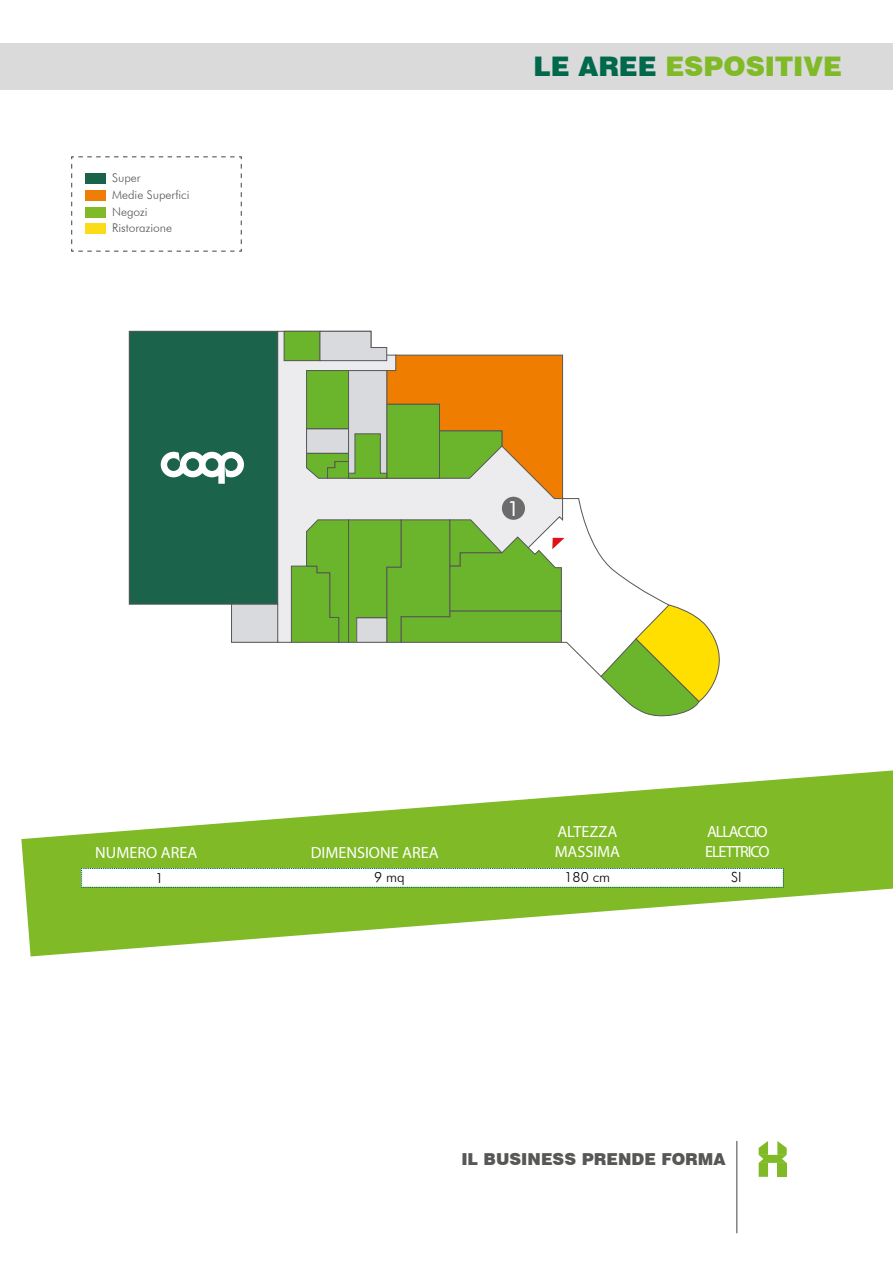
<style>
.page{position:relative;width:893px;height:1263px;background:#fff}
.page>*{position:absolute;margin:0;border:0;box-sizing:border-box;transform-origin:0 0}
.t1{font:900 27px "Swiss 721 BT";color:#80ba27}
.t2{font:21px "Futura BT";color:#fff}
.t3{font:900 16.5px "Swiss 721 BT";color:#575756}
.t4{font:16.2px/19.5px "Myriad Pro";color:#fff}
.t5{font:16.2px/19.5px "Myriad Pro";letter-spacing:-.07em;color:#fff}
.t6{font:300 13.95px "Futura BT";color:#000}
.t7{font:300 12px/16.5px "Futura BT";color:#575756}
.s1{color:#00684b}
</style>
<div class="page">
<svg style="left:21px;top:770px;width:872px;height:186px;fill:#80ba27"></svg>
<div style="left:0;top:43px;width:893px;height:47px;background:#dadada"></div>
<svg style="left:81px;top:868px;width:703px;height:20px"></svg>
<svg style="left:71px;top:156px;width:171px;height:96px"></svg>
<div style="left:86px;top:173px;width:20px;height:11px;background:#19634a"></div>
<div style="left:86px;top:190px;width:20px;height:11px;background:#ef7e06"></div>
<div style="left:86px;top:207px;width:20px;height:11px;background:#80ba27"></div>
<div style="left:86px;top:223px;width:20px;height:11px;background:#fcdc18"></div>
<svg style="left:257px;top:330px;width:33px;height:313px;background:#e7e7ea"></svg>
<div style="left:129px;top:331px;width:149px;height:273px;background:#1b634b"></div>
<div style="left:129px;top:331px;width:149px;height:274px;border:1px solid #575756"></div>
<svg style="left:161px;top:452px;width:83px;height:32px"></svg>
<div style="left:232px;top:604px;width:46px;height:38px;background:#d9dadd"></div>
<div style="left:231px;top:604px;width:47px;height:39px;border:1px solid #575756"></div>
<div style="left:284px;top:331px;width:36px;height:30px;background:#6bb52d"></div>
<div style="left:284px;top:331px;width:36px;height:30px;border:1px solid #575756"></div>
<svg style="left:290px;top:330px;width:430px;height:387px"></svg>
<div style="left:502px;top:497px;width:23px;height:23px;background:#6c6b6b;border-radius:50%"></div>
<svg style="left:759px;top:1141px;width:28px;height:36px"></svg>
<hr style="left:736px;top:1141px;width:1px;height:92px;background:#575756">
<p class="t7" style="left:112px;top:170px;width:79px">Super<br>Medie Superfici<br>Negozi<br>Ristorazione</p>
<h1 class="t1" style="left:534px;top:50px;width:310px"><span class="s1">LE AREE</span> ESPOSITIVE</h1>
<p class="t2" style="left:507px;top:496px;width:14px">1</p>
<p class="t4" style="left:95px;top:842px;width:104px">NUMERO AREA</p>
<p class="t4" style="left:311px;top:842px;width:129px">DIMENSIONE AREA</p>
<p class="t4" style="left:555px;top:821px;width:67px">ALTEZZA<br>MASSIMA</p>
<p class="t5" style="left:705px;top:821px;width:66px">ALLACCIO<br>ELETTRICO</p>
<p class="t6" style="left:156px;top:870px;width:10px">1</p>
<p class="t6" style="left:374px;top:869px;width:32px">9 mq</p>
<p class="t6" style="left:565px;top:869px;width:47px">180 cm</p>
<p class="t6" style="left:731px;top:869px;width:12px">SI</p>
<p class="t3" style="left:461px;top:1149px;width:266px">IL BUSINESS PRENDE FORMA</p>
</div>
